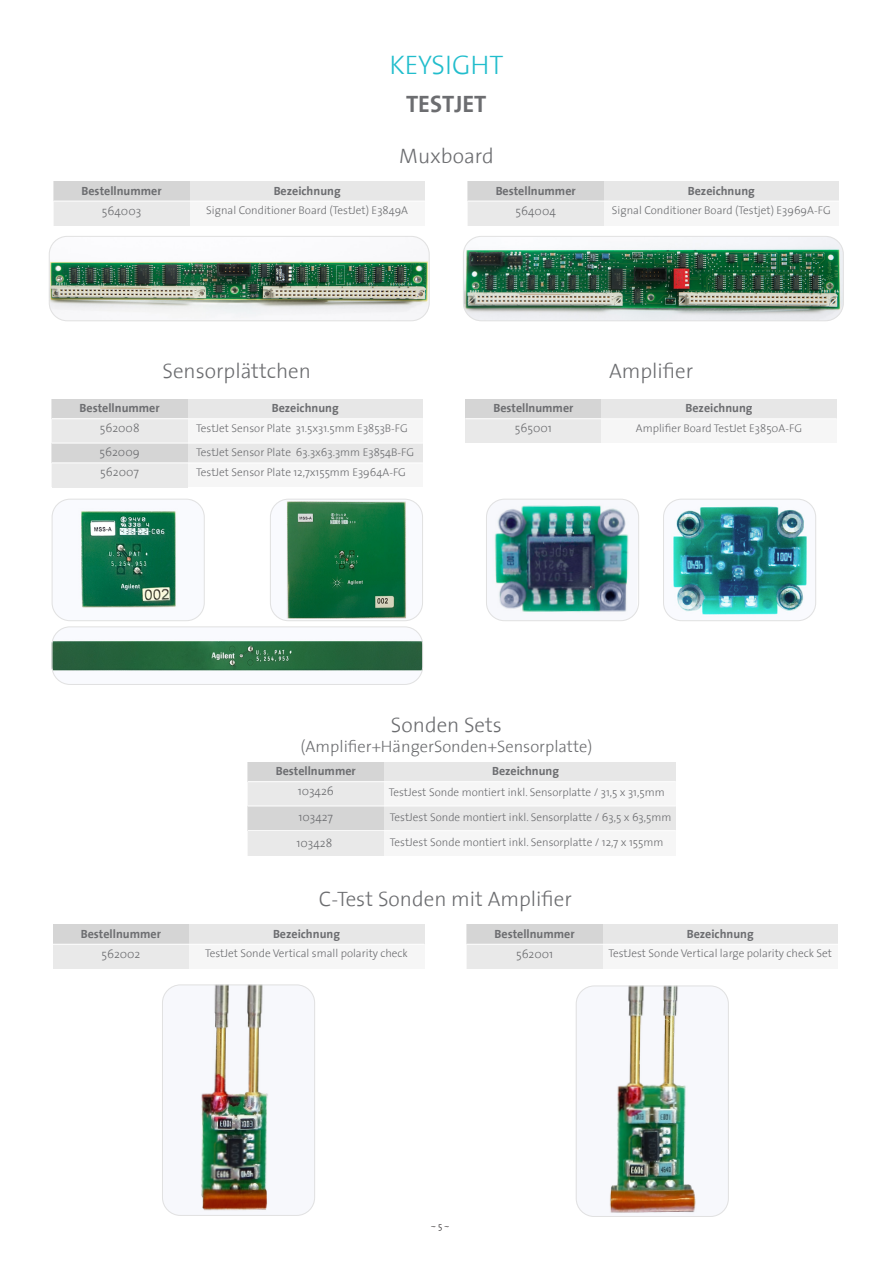
<style>
.page{position:relative;width:893px;height:1263px;background:#fff}
.page>*{position:absolute;margin:0;border:0;box-sizing:border-box;transform-origin:0 0}
.t1{font:300 27px "The Sans";color:#21bdcc}
.t2{font:700 24px "The Sans";color:#6c6d70}
.t3{font:300 21px "The Sans";color:#6c6d70}
.t4{font:300 16.5px "The Sans";color:#6c6d70}
.t5{font:700 12px "The Sans";color:#6c6d70}
.t6{font:300 12px "The Sans";color:#6c6d70}
.t7{font:300 11.25px "The Sans";color:#6c6d70}
.t8{font:300 9px "The Sans";color:#231f20}
</style>
<div class="page">
<img style="left:162px;top:985px;width:153px;height:231px">
<div style="left:162px;top:985px;width:153px;height:230px;border:1px solid #e1e1e1;border-radius:18px"></div>
<img style="left:49px;top:236px;width:380px;height:85px">
<div style="left:49px;top:236px;width:380px;height:85px;border:1px solid #e1e1e1;border-radius:18px"></div>
<img style="left:463px;top:236px;width:381px;height:85px">
<div style="left:463px;top:236px;width:380px;height:85px;border:1px solid #e1e1e1;border-radius:18px"></div>
<div style="left:54px;top:181px;width:371px;height:20px;background:#e7e7e7"></div>
<div style="left:54px;top:181px;width:136px;height:20px;background:#d4d4d4"></div>
<div style="left:54px;top:201px;width:371px;height:24px;background:#f6f6f6"></div>
<div style="left:54px;top:201px;width:136px;height:24px;background:#e8e8e8"></div>
<hr style="left:54px;top:201px;width:371px;height:1px;background:#fff">
<div style="left:468px;top:181px;width:371px;height:20px;background:#e7e7e7"></div>
<div style="left:468px;top:181px;width:136px;height:20px;background:#d4d4d4"></div>
<div style="left:468px;top:201px;width:371px;height:24px;background:#f6f6f6"></div>
<div style="left:468px;top:201px;width:136px;height:24px;background:#e8e8e8"></div>
<hr style="left:468px;top:201px;width:371px;height:1px;background:#fff">
<img style="left:663px;top:499px;width:153px;height:122px">
<div style="left:663px;top:499px;width:153px;height:122px;border:1px solid #e1e1e1;border-radius:18px"></div>
<img style="left:486px;top:499px;width:152px;height:122px">
<div style="left:486px;top:499px;width:153px;height:122px;border:1px solid #e1e1e1;border-radius:18px"></div>
<div style="left:52px;top:399px;width:371px;height:20px;background:#e7e7e7"></div>
<div style="left:52px;top:399px;width:136px;height:20px;background:#d4d4d4"></div>
<div style="left:52px;top:419px;width:371px;height:24px;background:#f6f6f6"></div>
<div style="left:52px;top:419px;width:136px;height:24px;background:#e8e8e8"></div>
<hr style="left:52px;top:418px;width:371px;height:1px;background:#fff">
<img style="left:270px;top:499px;width:153px;height:122px">
<div style="left:270px;top:499px;width:153px;height:122px;border:1px solid #e1e1e1;border-radius:18px"></div>
<img style="left:52px;top:499px;width:153px;height:122px">
<div style="left:52px;top:499px;width:152px;height:122px;border:1px solid #e1e1e1;border-radius:18px"></div>
<img style="left:52px;top:627px;width:371px;height:58px">
<div style="left:52px;top:627px;width:371px;height:58px;border:1px solid #e1e1e1;border-radius:18px"></div>
<div style="left:52px;top:443px;width:371px;height:20px;background:#e7e7e7"></div>
<div style="left:52px;top:443px;width:136px;height:20px;background:#d4d4d4"></div>
<hr style="left:52px;top:443px;width:371px;height:1px;background:#fff">
<div style="left:52px;top:463px;width:371px;height:24px;background:#f6f6f6"></div>
<div style="left:52px;top:463px;width:136px;height:24px;background:#e8e8e8"></div>
<hr style="left:52px;top:463px;width:371px;height:1px;background:#fff">
<div style="left:465px;top:399px;width:372px;height:20px;background:#e7e7e7"></div>
<div style="left:465px;top:399px;width:136px;height:20px;background:#d4d4d4"></div>
<div style="left:465px;top:419px;width:372px;height:24px;background:#f6f6f6"></div>
<div style="left:465px;top:419px;width:136px;height:24px;background:#e8e8e8"></div>
<hr style="left:465px;top:418px;width:372px;height:1px;background:#fff">
<div style="left:53px;top:924px;width:371px;height:20px;background:#e7e7e7"></div>
<div style="left:53px;top:924px;width:136px;height:20px;background:#d4d4d4"></div>
<div style="left:53px;top:944px;width:371px;height:24px;background:#f6f6f6"></div>
<div style="left:53px;top:944px;width:136px;height:24px;background:#e8e8e8"></div>
<hr style="left:53px;top:944px;width:371px;height:1px;background:#fff">
<div style="left:467px;top:924px;width:371px;height:20px;background:#e7e7e7"></div>
<div style="left:467px;top:924px;width:136px;height:20px;background:#d4d4d4"></div>
<div style="left:467px;top:944px;width:371px;height:24px;background:#f6f6f6"></div>
<div style="left:467px;top:944px;width:136px;height:24px;background:#e8e8e8"></div>
<hr style="left:467px;top:944px;width:371px;height:1px;background:#fff">
<img style="left:576px;top:986px;width:153px;height:231px">
<div style="left:576px;top:986px;width:153px;height:231px;border:1px solid #e1e1e1;border-radius:18px"></div>
<div style="left:248px;top:762px;width:428px;height:20px;background:#e7e7e7"></div>
<div style="left:248px;top:762px;width:136px;height:20px;background:#d4d4d4"></div>
<div style="left:248px;top:782px;width:428px;height:24px;background:#f6f6f6"></div>
<div style="left:248px;top:782px;width:136px;height:24px;background:#e8e8e8"></div>
<hr style="left:248px;top:781px;width:428px;height:1px;background:#fff">
<div style="left:248px;top:806px;width:428px;height:24px;background:#e7e7e7"></div>
<div style="left:248px;top:806px;width:136px;height:24px;background:#d4d4d4"></div>
<hr style="left:248px;top:806px;width:428px;height:1px;background:#fff">
<div style="left:248px;top:831px;width:428px;height:25px;background:#f6f6f6"></div>
<div style="left:248px;top:831px;width:136px;height:25px;background:#e8e8e8"></div>
<h1 class="t1" style="left:389px;top:42px;width:116px">KEYSIGHT</h1>
<h2 class="t2" style="left:406px;top:84px;width:82px">TESTJET</h2>
<h3 class="t3" style="left:399px;top:139px;width:96px">Muxboard</h3>
<p class="t5" style="left:82px;top:181px;width:82px">Bestellnummer</p>
<p class="t5" style="left:274px;top:181px;width:69px">Bezeichnung</p>
<p class="t6" style="left:102px;top:201px;width:41px">564003</p>
<p class="t7" style="left:206px;top:201px;width:203px">Signal Conditioner Board (TestJet) E3849A</p>
<p class="t5" style="left:496px;top:181px;width:82px">Bestellnummer</p>
<p class="t5" style="left:688px;top:181px;width:69px">Bezeichnung</p>
<p class="t6" style="left:516px;top:201px;width:42px">564004</p>
<p class="t7" style="left:612px;top:201px;width:220px">Signal Conditioner Board (Testjet) E3969A-FG</p>
<h3 class="t3" style="left:162px;top:353px;width:150px">Sensorplättchen</h3>
<h3 class="t3" style="left:609px;top:353px;width:86px">Amplifier</h3>
<p class="t5" style="left:80px;top:398px;width:82px">Bestellnummer</p>
<p class="t5" style="left:272px;top:398px;width:69px">Bezeichnung</p>
<p class="t6" style="left:100px;top:418px;width:41px">562008</p>
<p class="t7" style="left:196px;top:419px;width:213px">TestJet Sensor Plate 31.5x31.5mm E3853B-FG</p>
<p class="t6" style="left:100px;top:462px;width:40px">562007</p>
<p class="t7" style="left:196px;top:463px;width:211px">TestJet Sensor Plate 12,7x155mm E3964A-FG</p>
<p class="t6" style="left:100px;top:442px;width:42px">562009</p>
<p class="t7" style="left:196px;top:442px;width:220px">TestJet Sensor Plate 63.3x63.3mm E3854B-FG</p>
<p class="t5" style="left:493px;top:398px;width:82px">Bestellnummer</p>
<p class="t5" style="left:685px;top:398px;width:69px">Bezeichnung</p>
<p class="t6" style="left:515px;top:418px;width:39px">565001</p>
<p class="t7" style="left:636px;top:419px;width:168px">Amplifier Board TestJet E3850A-FG</p>
<h3 class="t3" style="left:391px;top:707px;width:113px">Sonden Sets</h3>
<h3 class="t4" style="left:301px;top:732px;width:293px">(Amplifier+HängerSonden+Sensorplatte)</h3>
<p class="t5" style="left:276px;top:761px;width:82px">Bestellnummer</p>
<p class="t5" style="left:492px;top:761px;width:69px">Bezeichnung</p>
<p class="t6" style="left:298px;top:781px;width:38px">103426</p>
<p class="t7" style="left:389px;top:783px;width:277px">TestJest Sonde montiert inkl. Sensorplatte / 31,5 x 31,5mm</p>
<p class="t6" style="left:298px;top:807px;width:36px">103427</p>
<p class="t7" style="left:390px;top:808px;width:283px">TestJest Sonde montiert inkl. Sensorplatte / 63,5 x 63,5mm</p>
<p class="t6" style="left:297px;top:833px;width:37px">103428</p>
<p class="t7" style="left:390px;top:833px;width:275px">TestJest Sonde montiert inkl. Sensorplatte / 12,7 x 155mm</p>
<h3 class="t3" style="left:319px;top:881px;width:254px">C-Test Sonden mit Amplifier</h3>
<p class="t5" style="left:81px;top:924px;width:82px">Bestellnummer</p>
<p class="t5" style="left:273px;top:924px;width:69px">Bezeichnung</p>
<p class="t6" style="left:101px;top:944px;width:41px">562002</p>
<p class="t7" style="left:205px;top:944px;width:204px">TestJet Sonde Vertical small polarity check</p>
<p class="t5" style="left:495px;top:924px;width:82px">Bestellnummer</p>
<p class="t5" style="left:687px;top:924px;width:69px">Bezeichnung</p>
<p class="t6" style="left:516px;top:944px;width:39px">562001</p>
<p class="t7" style="left:608px;top:944px;width:225px">TestJest Sonde Vertical large polarity check Set</p>
<p class="t8" style="left:431px;top:1218px;width:20px">~ 5 ~</p>
</div>
